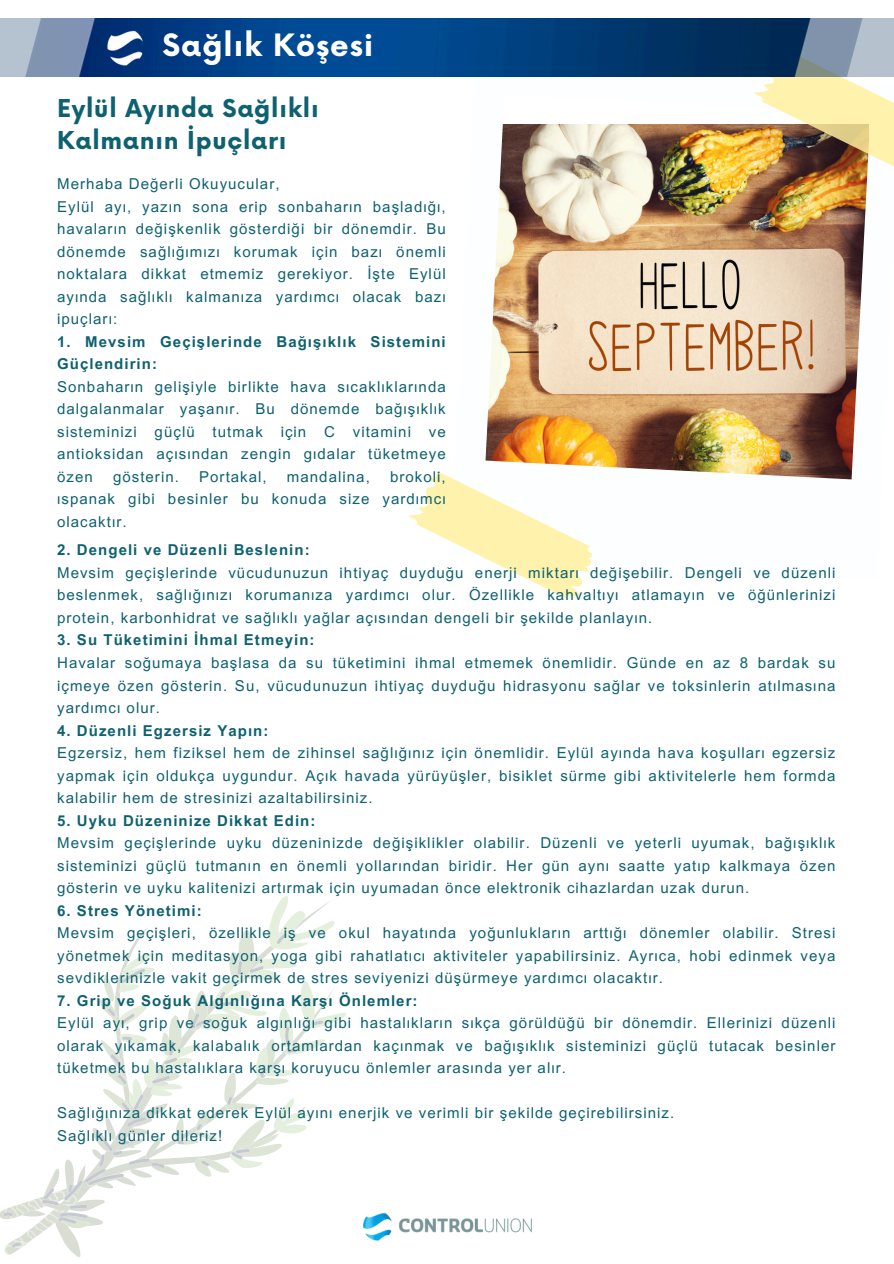
<style>
.page{position:relative;width:894px;height:1264px;background:#fff}
.page>*{position:absolute;margin:0;border:0;box-sizing:border-box;transform-origin:0 0}
.t1{font:700 30px "Now";letter-spacing:.03em;color:#fff}
.t2{font:700 24px/32.7px "Now";letter-spacing:.03em;color:#0e6171}
.t3{font:15px/22.5px "Arial MT Pro";letter-spacing:.07em;color:#0e6171;text-align:justify}
.t4{font:700 15px/22.5px "Arial MT Pro";letter-spacing:.07em;color:#0e6171}
</style>
<div class="page">
<img style="left:485px;top:124px;width:383px;height:356px">
<img style="left:753px;top:77px;width:140px;height:99px">
<svg style="left:408px;top:471px;width:184px;height:128px"></svg>
<svg style="left:0;top:896px;width:346px;height:361px"></svg>
<img style="left:0;top:18px;width:893px;height:59px">
<img style="left:104px;top:23px;width:46px;height:49px">
<img style="left:363px;top:1213px;width:169px;height:28px">
<p class="t1" style="left:162px;top:29px;width:208px">Sağlık Köşesi</p>
<p class="t2" style="left:57px;top:93px;width:263px">Eylül Ayında Sağlıklı<br>Kalmanın İpuçları</p>
<p class="t3" style="left:57px;top:174px;width:224px">Merhaba Değerli Okuyucular,</p>
<h1 class="t3" style="left:57px;top:197px;width:390px">Eylül ayı, yazın sona erip sonbaharın başladığı, havaların değişkenlik gösterdiği bir dönemdir. Bu dönemde sağlığımızı korumak için bazı önemli noktalara dikkat etmemiz gerekiyor. İşte Eylül ayında sağlıklı kalmanıza yardımcı olacak bazı ipuçları:</h1>
<p class="t4" style="left:57px;top:332px;width:388px">1. Mevsim Geçişlerinde Bağışıklık Sistemini<br>Güçlendirin:</p>
<h2 class="t3" style="left:57px;top:377px;width:390px">Sonbaharın gelişiyle birlikte hava sıcaklıklarında dalgalanmalar yaşanır. Bu dönemde bağışıklık sisteminizi</h2>
<h2 class="t3" style="left:155px;top:422px;width:256px">güçlü tutmak için C vitamini</h2>
<h2 class="t3" style="left:57px;top:422px;width:390px;text-indent:371px">ve antioksidan açısından zengin gıdalar tüketmeye özen</h2>
<h2 class="t3" style="left:113px;top:467px;width:67px">gösterin.</h2>
<h2 class="t3" style="left:199px;top:467px;width:69px">Portakal,</h2>
<h2 class="t3" style="left:287px;top:467px;width:84px">mandalina,</h2>
<h2 class="t3" style="left:57px;top:467px;width:390px;text-indent:333px">brokoli, ıspanak gibi besinler bu konuda size yardımcı olacaktır.</h2>
<p class="t4" style="left:57px;top:541px;width:254px">2. Dengeli ve Düzenli Beslenin:</p>
<p class="t3" style="left:57px;top:563px;width:777px">Mevsim geçişlerinde vücudunuzun ihtiyaç duyduğu enerji miktarı değişebilir. Dengeli ve düzenli beslenmek, sağlığınızı korumanıza yardımcı olur. Özellikle kahvaltıyı atlamayın ve öğünlerinizi protein, karbonhidrat ve sağlıklı yağlar açısından dengeli bir şekilde planlayın.</p>
<p class="t4" style="left:57px;top:631px;width:259px">3. Su Tüketimini İhmal Etmeyin:</p>
<p class="t3" style="left:57px;top:653px;width:779px">Havalar soğumaya başlasa da su tüketimini ihmal etmemek önemlidir. Günde en az 8 bardak su içmeye özen gösterin. Su, vücudunuzun ihtiyaç duyduğu hidrasyonu sağlar ve toksinlerin atılmasına yardımcı olur.</p>
<p class="t4" style="left:57px;top:721px;width:213px">4. Düzenli Egzersiz Yapın:</p>
<p class="t3" style="left:57px;top:743px;width:779px">Egzersiz, hem fiziksel hem de zihinsel sağlığınız için önemlidir. Eylül ayında hava koşulları egzersiz yapmak için oldukça uygundur. Açık havada yürüyüşler, bisiklet sürme gibi aktivitelerle hem formda kalabilir hem de stresinizi azaltabilirsiniz.</p>
<p class="t4" style="left:57px;top:811px;width:260px">5. Uyku Düzeninize Dikkat Edin:</p>
<p class="t3" style="left:57px;top:833px;width:779px">Mevsim geçişlerinde uyku düzeninizde değişiklikler olabilir. Düzenli ve yeterli uyumak, bağışıklık sisteminizi güçlü tutmanın en önemli yollarından biridir. Her gün aynı saatte yatıp kalkmaya özen gösterin ve uyku kalitenizi artırmak için uyumadan önce elektronik cihazlardan uzak durun.</p>
<p class="t4" style="left:57px;top:901px;width:146px">6. Stres Yönetimi:</p>
<p class="t3" style="left:57px;top:923px;width:779px">Mevsim geçişleri, özellikle iş ve okul hayatında yoğunlukların arttığı dönemler olabilir. Stresi yönetmek için meditasyon, yoga gibi rahatlatıcı aktiviteler yapabilirsiniz. Ayrıca, hobi edinmek veya sevdiklerinizle vakit geçirmek de stres seviyenizi düşürmeye yardımcı olacaktır.</p>
<p class="t4" style="left:57px;top:991px;width:362px">7. Grip ve Soğuk Algınlığına Karşı Önlemler:</p>
<p class="t3" style="left:57px;top:1013px;width:779px">Eylül ayı, grip ve soğuk algınlığı gibi hastalıkların sıkça görüldüğü bir dönemdir. Ellerinizi düzenli olarak yıkamak, kalabalık ortamlardan kaçınmak ve bağışıklık sisteminizi güçlü tutacak besinler tüketmek bu hastalıklara karşı koruyucu önlemler arasında yer alır.</p>
<p class="t3" style="left:57px;top:1103px;width:618px">Sağlığınıza dikkat ederek Eylül ayını enerjik ve verimli bir şekilde geçirebilirsiniz.</p>
<p class="t3" style="left:57px;top:1126px;width:166px">Sağlıklı günler dileriz!</p>
</div>
